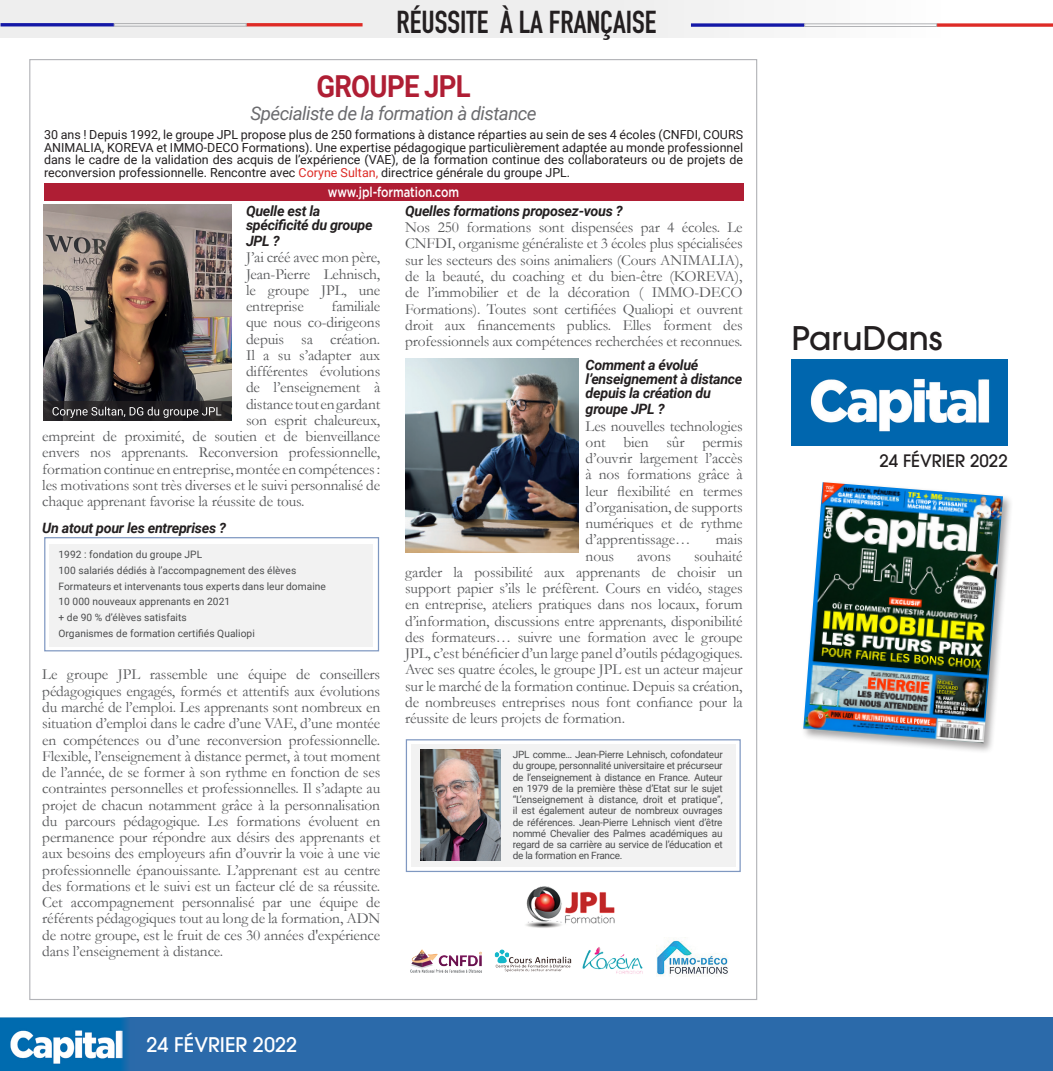
<style>
.page{position:relative;width:1053px;height:1071px;background:#fff}
.page>*{position:absolute;margin:0;border:0;box-sizing:border-box;transform-origin:0 0}
.t1{font:500 32.25px "Avant Garde";color:#231f20}
.t2{font:700 31.25px "DIN Condensed";color:#231f20}
.t3{font:700 30.25px "Roboto";letter-spacing:-.025em;color:#af1e34;scale:.91 1}
.t4{font:500 20px "Avant Garde";color:#fff}
.TITRE_2{font:italic 18.75px "Roboto";letter-spacing:-.03em;color:#6b6b6e}
.t5{font:500 17px "Avant Garde";color:#231f20}
.TITRE_2-2{font:15.5px/16.2px "Garamond";letter-spacing:-.01em;color:#57585a;text-align:justify}
.TITRE_2-3{font:italic 700 14.25px/13.8px "Roboto";letter-spacing:-.02em;color:#231f20}
.TEXT{font:500 14px "Gotham";letter-spacing:-.005em;color:#fff;scale:.8 1}
.TITRE_2-4{font:12.5px/12.5px "Roboto";color:#231f20;text-align:justify}
.TEXT-2{font:10.25px "Roboto";letter-spacing:.005em;color:#4b4c4d}
.TEXT-3{font:10px/11.2px "Roboto";letter-spacing:-.02em;color:#4b4c4d;text-align:justify}
.s1{color:#de2b26}
</style>
<div class="page">
<div style="left:0;top:1017px;width:1052px;height:53px;background:#2b6aaa"></div>
<div style="left:44px;top:183px;width:699px;height:17px;background:#af1e34"></div>
<img style="left:405px;top:359px;width:173px;height:193px">
<div style="left:49px;top:543px;width:324px;height:103px;background:#f2f2f2"></div>
<img style="left:526px;top:886px;width:88px;height:42px">
<img style="left:582px;top:947px;width:61px;height:27px">
<img style="left:656px;top:940px;width:72px;height:36px">
<img style="left:410px;top:949px;width:72px;height:24px">
<div style="left:411px;top:744px;width:325px;height:122px;background:#f2f2f2"></div>
<img style="left:421px;top:749px;width:79px;height:110px">
<img style="left:44px;top:204px;width:188px;height:217px">
<img style="left:494px;top:949px;width:78px;height:23px">
<svg style="left:43px;top:400px;width:188px;height:20px;background:#252426"></svg>
<svg style="left:52px;top:406px;width:169px;height:12px;background:#4e4c4e"></svg>
<img style="left:0;top:1017px;width:129px;height:53px">
<div style="left:0;top:0;width:1052px;height:38px;background:linear-gradient(to right,#e6e4e6,#fdfdfc)"></div>
<svg style="left:691px;top:23px;width:113px;height:4px"></svg>
<svg style="left:936px;top:23px;width:116px;height:4px"></svg>
<div style="left:804px;top:24px;width:132px;height:3px;border:1px solid #b1b2b5"></div>
<hr style="left:1px;top:23px;width:113px;height:3px;background:#1418a7">
<hr style="left:246px;top:23px;width:116px;height:3px;background:#de2b26">
<div style="left:114px;top:23px;width:132px;height:3px;border:1px solid #b1b2b5"></div>
<div style="left:801px;top:480px;width:212px;height:273px;background:#231f20;opacity:.4"></div>
<img style="left:803px;top:482px;width:199px;height:261px">
<img style="left:841px;top:729px;width:154px;height:14px">
<img style="left:806px;top:484px;width:193px;height:245px">
<img style="left:821px;top:486px;width:174px;height:182px">
<svg style="left:991px;top:499px;width:8px;height:8px"></svg>
<svg style="left:979px;top:526px;width:13px;height:9px"></svg>
<img style="left:935px;top:678px;width:26px;height:32px">
<img style="left:791px;top:359px;width:216px;height:86px">
<p class="t2" style="left:396px;top:1px;width:261px">RÉUSSITE À LA FRANÇAISE</p>
<p class="t3" style="left:316px;top:65px;width:171px">GROUPE JPL</p>
<p class="TITRE_2" style="left:250px;top:100px;width:288px">Spécialiste de la formation à distance</p>
<p class="TITRE_2-4" style="left:44px;top:128px;width:700px">30 ans ! Depuis 1992, le groupe JPL propose plus de 250 formations à distance réparties au sein de ses 4 écoles (CNFDI, COURS ANIMALIA, KOREVA et IMMO-DECO Formations). Une expertise pédagogique particulièrement adaptée au monde professionnel dans le cadre de la validation des acquis de l’expérience (VAE), de la formation continue des collaborateurs ou de projets de reconversion professionnelle. Rencontre avec <span class="s1">Coryne Sultan,</span> directrice générale du groupe JPL.</p>
<p class="TEXT" style="left:328px;top:183px;width:165px">www.jpl-formation.com</p>
<p class="TITRE_2-3" style="left:246px;top:203px;width:128px">Quelle est la spécificité du groupe</p>
<p class="TITRE_2-3" style="left:246px;top:233px;width:35px">JPL ?</p>
<p class="TITRE_2-2" style="left:246px;top:249px;width:136px">J’ai créé avec mon père, Jean-Pierre Lehnisch, le groupe JPL, une entreprise</p>
<p class="TITRE_2-2" style="left:331px;top:297px;width:50px">familiale</p>
<p class="TITRE_2-2" style="left:246px;top:314px;width:136px">que nous co-dirigeons</p>
<p class="TITRE_2-2" style="left:246px;top:330px;width:136px">depuis sa création.</p>
<p class="TITRE_2-2" style="left:246px;top:346px;width:136px">Il a su s’adapter aux</p>
<p class="TITRE_2-2" style="left:246px;top:362px;width:136px">différentes évolutions</p>
<p class="TITRE_2-2" style="left:246px;top:379px;width:136px">de l’enseignement à</p>
<p class="TITRE_2-2" style="left:246px;top:395px;width:136px">distance tout en gardant</p>
<p class="TITRE_2-2" style="left:246px;top:411px;width:136px">son esprit chaleureux,</p>
<p class="TITRE_2-2" style="left:42px;top:427px;width:339px">empreint de proximité, de soutien et de bienveillance</p>
<p class="TITRE_2-2" style="left:42px;top:444px;width:339px">envers nos apprenants. Reconversion professionnelle,</p>
<p class="TITRE_2-2" style="left:42px;top:460px;width:339px">formation continue en entreprise, montée en compétences :</p>
<p class="TITRE_2-2" style="left:42px;top:476px;width:339px">les motivations sont très diverses et le suivi personnalisé de</p>
<p class="TITRE_2-2" style="left:42px;top:492px;width:264px">chaque apprenant favorise la réussite de tous.</p>
<p class="TITRE_2-3" style="left:42px;top:520px;width:185px">Un atout pour les entreprises ?</p>
<p class="TEXT-2" style="left:58px;top:547px;width:145px">1992 : fondation du groupe JPL</p>
<p class="TEXT-2" style="left:58px;top:562px;width:239px">100 salariés dédiés à l’accompagnement des élèves</p>
<p class="TEXT-2" style="left:58px;top:578px;width:269px">Formateurs et intervenants tous experts dans leur domaine</p>
<p class="TEXT-2" style="left:58px;top:594px;width:173px">10 000 nouveaux apprenants en 2021</p>
<p class="TEXT-2" style="left:58px;top:610px;width:130px">+ de 90 % d’élèves satisfaits</p>
<p class="TEXT-2" style="left:58px;top:626px;width:198px">Organismes de formation certifiés Qualiopi</p>
<p class="TITRE_2-2" style="left:42px;top:666px;width:339px">Le groupe JPL rassemble une équipe de conseillers pédagogiques engagés, formés et attentifs aux évolutions du marché de l’emploi. Les apprenants sont nombreux en situation d’emploi dans le cadre d’une VAE, d’une montée en compétences ou d’une reconversion professionnelle.<br>Flexible, l’enseignement à distance permet, à tout moment de l’année, de se former à son rythme en fonction de ses contraintes personnelles et professionnelles. Il s’adapte au projet de chacun notamment grâce à la personnalisation du parcours pédagogique. Les formations évoluent en permanence pour répondre aux désirs des apprenants et aux besoins des employeurs afin d’ouvrir la voie à une vie professionnelle épanouissante. L’apprenant est au centre des formations et le suivi est un facteur clé de sa réussite.<br>Cet accompagnement personnalisé par une équipe de référents pédagogiques tout au long de la formation, ADN de notre groupe, est le fruit de ces 30 années d'expérience dans l’enseignement à distance.</p>
<p class="TITRE_2-3" style="left:405px;top:203px;width:219px">Quelles formations proposez-vous ?</p>
<p class="TITRE_2-2" style="left:405px;top:219px;width:339px">Nos 250 formations sont dispensées par 4 écoles. Le CNFDI, organisme généraliste et 3 écoles plus spécialisées sur les secteurs des soins animaliers (Cours ANIMALIA), de la beauté, du coaching et du bien-être (KOREVA), de l’immobilier et de la décoration ( IMMO-DECO Formations). Toutes sont certifiées Qualiopi et ouvrent droit aux financements publics. Elles forment des professionnels aux compétences recherchées et reconnues.</p>
<p class="TITRE_2-3" style="left:585px;top:358px;width:158px">Comment a évolué l’enseignement à distance depuis la création du</p>
<p class="TITRE_2-3" style="left:585px;top:401px;width:81px">groupe JPL ?</p>
<p class="TITRE_2-2" style="left:585px;top:417px;width:159px">Les nouvelles technologies ont bien sûr permis d’ouvrir largement l’accès à nos formations grâce à leur flexibilité en termes d’organisation, de supports numériques et de rythme d’apprentissage…</p>
<p class="TITRE_2-2" style="left:715px;top:531px;width:28px">mais</p>
<p class="TITRE_2-2" style="left:405px;top:547px;width:339px;text-indent:289px">souhaité garder la possibilité aux apprenants de choisir un support papier s’ils le préfèrent. Cours en vidéo, stages en entreprise, ateliers pratiques dans nos locaux, forum d’information, discussions entre apprenants, disponibilité des formateurs… suivre une formation avec le groupe JPL, c’est bénéficier d’un large panel d’outils pédagogiques.<br>Avec ses quatre écoles, le groupe JPL est un acteur majeur sur le marché de la formation continue. Depuis sa création, de nombreuses entreprises nous font confiance pour la réussite de leurs projets de formation.</p>
<p class="TITRE_2-2" style="left:585px;top:547px;width:30px">nous</p>
<p class="TITRE_2-2" style="left:637px;top:547px;width:35px">avons</p>
<p class="TEXT-3" style="left:512px;top:748px;width:211px">JPL comme… Jean-Pierre Lehnisch, cofondateur du groupe, personnalité universitaire et précurseur de l’enseignement à distance en France. Auteur en 1979 de la première thèse d’Etat sur le sujet “L’enseignement à distance, droit et pratique”, il est également auteur de nombreux ouvrages de références. Jean-Pierre Lehnisch vient d’être nommé Chevalier des Palmes académiques au regard de sa carrière au service de l’éducation et de la formation en France.</p>
<p class="t4" style="left:146px;top:1032px;width:152px">24 FÉVRIER 2022</p>
<p class="t1" style="left:791px;top:319px;width:152px">ParuDans</p>
<p class="t5" style="left:879px;top:450px;width:130px">24 FÉVRIER 2022</p>
</div>
